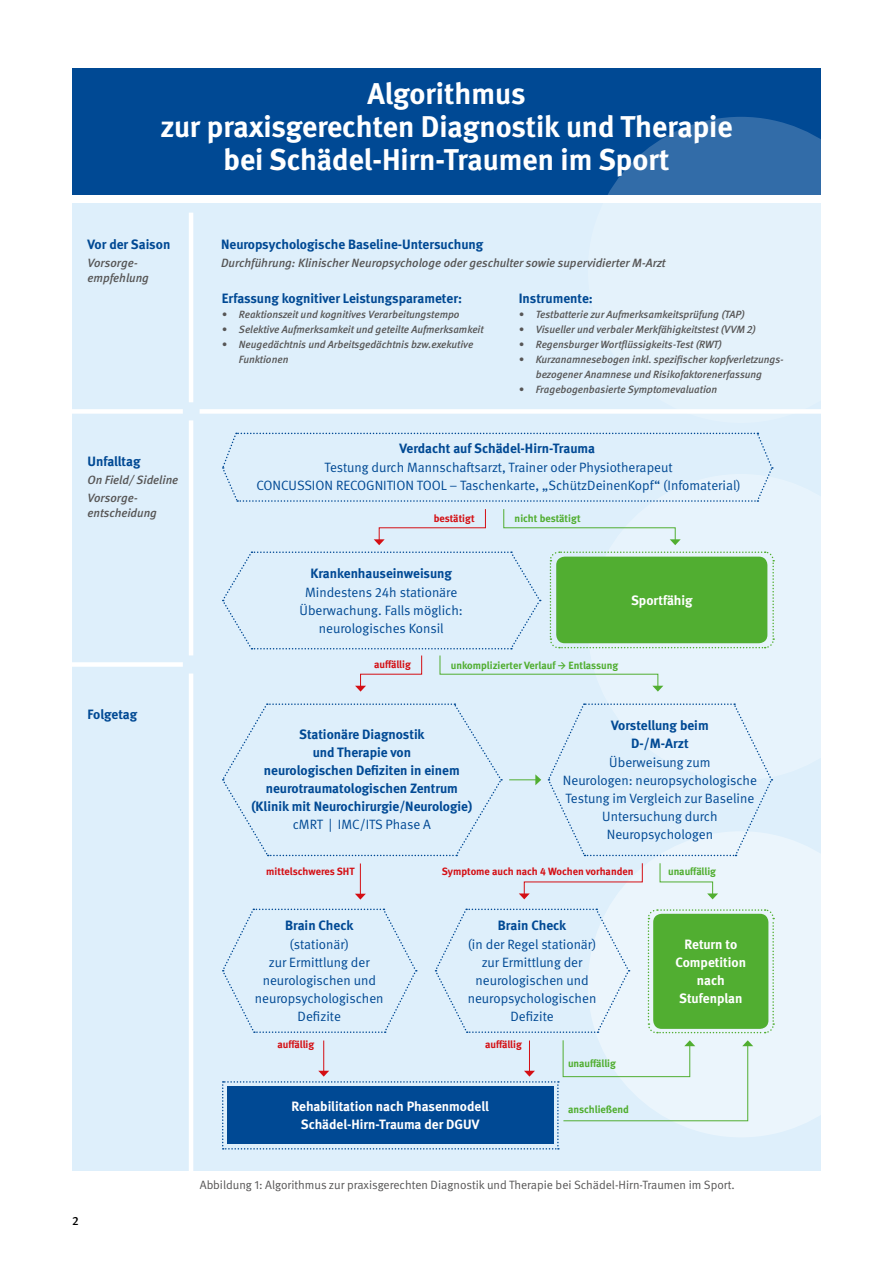
<style>
.page{position:relative;width:893px;height:1263px;background:#fff}
.page>*{position:absolute;margin:0;border:0;box-sizing:border-box;transform-origin:0 0}
.t1{font:700 30px/33px "DGUV Meta";color:#fff;text-align:center}
.t2{font:13.5px/18.1px "DGUV Meta";color:#004994;text-align:center}
.t3{font:700 13.5px/18px "DGUV Meta";color:#004994;text-align:center}
.t4{font:700 13.5px/18px "DGUV Meta";color:#fff;text-align:center}
.t5{font:italic 500 12px/15px "DGUV Meta";color:#575656}
.t6{font:12px "DGUV Meta";color:#575656}
.t7{font:500 12px "DGUV Meta";color:#000}
.t8{font:italic 500 10.5px/15px "DGUV Meta";color:#575656;text-align:center}
.t9{font:700 10.5px "DGUV Meta";color:#d40f14}
.t10{font:700 10.5px "DGUV Meta";color:#51ae31}
.s1{font-family:"Bundes Sans"}
</style>
<div class="page">
<div style="left:72px;top:203px;width:749px;height:968px;background:#deeffb"></div>
<div style="left:72px;top:68px;width:749px;height:126px;background:#004994"></div>
<svg style="left:588px;top:117px;width:233px;height:78px;fill:#326ca8"></svg>
<div style="left:590px;top:835px;width:231px;height:298px;background:#ebf5fc"></div>
<svg style="left:549px;top:551px;width:226px;height:98px;background:#68b851"></svg>
<hr style="left:189px;top:213px;width:4px;height:189px;background:#fff">
<hr style="left:189px;top:420px;width:4px;height:235px;background:#fff">
<hr style="left:189px;top:673px;width:4px;height:538px;background:#fff">
<div style="left:200px;top:409px;width:650px;height:5px;background:#fff"></div>
<div style="left:51px;top:409px;width:132px;height:5px;background:#fff"></div>
<div style="left:51px;top:662px;width:132px;height:5px;background:#fff"></div>
<svg style="left:374px;top:509px;width:112px;height:36px"></svg>
<svg style="left:355px;top:655px;width:67px;height:37px"></svg>
<svg style="left:503px;top:509px;width:178px;height:36px"></svg>
<svg style="left:439px;top:655px;width:224px;height:37px"></svg>
<svg style="left:659px;top:862px;width:59px;height:37px"></svg>
<svg style="left:519px;top:862px;width:124px;height:37px"></svg>
<hr style="left:360px;top:863px;width:1px;height:31px;background:#d40f14">
<svg style="left:355px;top:894px;width:11px;height:5px"></svg>
<svg style="left:509px;top:774px;width:32px;height:11px"></svg>
<svg style="left:222px;top:433px;width:551px;height:69px"></svg>
<svg style="left:222px;top:551px;width:319px;height:98px"></svg>
<svg style="left:222px;top:703px;width:280px;height:153px"></svg>
<svg style="left:222px;top:908px;width:553px;height:241px"></svg>
<svg style="left:547px;top:703px;width:226px;height:153px"></svg>
<h1 class="t1" style="left:160px;top:78px;width:574px">Algorithmus<br>zur praxisgerechten Diagnostik und Therapie bei Schädel-Hirn-Traumen im Sport</h1>
<p class="t3" style="left:88px;top:235px;width:84px">Vor der Saison</p>
<p class="t3" style="left:221px;top:235px;width:264px">Neuropsychologische Baseline-Untersuchung</p>
<p class="t5" style="left:88px;top:255px;width:63px">Vorsorge&shy;empfehlung</p>
<p class="t5" style="left:221px;top:255px;width:446px">Durchführung: Klinischer Neuropsychologe oder geschulter sowie supervidierter M-Arzt</p>
<p class="t3" style="left:222px;top:290px;width:242px">Erfassung kognitiver Leistungsparameter:</p>
<p class="t8" style="left:222px;top:307px;width:239px">• Reaktionszeit und kognitives Verarbeitungstempo</p>
<p class="t8" style="left:222px;top:322px;width:263px">• Selektive Aufmerksamkeit und geteilte Aufmerksamkeit</p>
<p class="t8" style="left:239px;top:337px;width:236px;text-align:left;text-indent:-17px">• Neugedächtnis und Arbeitsgedächtnis bzw.exekutive<br>Funktionen</p>
<p class="t3" style="left:519px;top:290px;width:76px">Instrumente:</p>
<p class="t8" style="left:519px;top:307px;width:228px">• Testbatterie zur Aufmerksamkeitsprüfung (TAP)</p>
<p class="t8" style="left:519px;top:322px;width:239px">• Visueller und verbaler Merkfähigkeitstest (VVM 2)</p>
<p class="t8" style="left:519px;top:337px;width:205px">• Regensburger Wortflüssigkeits-Test (RWT)</p>
<p class="t8" style="left:519px;top:352px;width:267px">• Kurzanamnesebogen inkl. spezifischer kopfverletzungs&shy;bezogener Anamnese und Risikofaktorenerfassung</p>
<p class="t8" style="left:519px;top:382px;width:200px">• Fragebogenbasierte Symptomevaluation</p>
<p class="t3" style="left:400px;top:440px;width:197px">Verdacht auf Schädel-Hirn-Trauma</p>
<p class="t2" style="left:256px;top:459px;width:486px">Testung durch Mannschaftsarzt, Trainer oder Physiotherapeut<br>CONCUSSION RECOGNITION TOOL – Taschenkarte, „SchützDeinenKopf“ (Infomaterial)</p>
<p class="t3" style="left:88px;top:452px;width:54px">Unfalltag</p>
<p class="t5" style="left:88px;top:471px;width:92px;line-height:18px">On Field/ Sideline<br>Vorsorge-</p>
<p class="t5" style="left:88px;top:505px;width:71px">entscheidung</p>
<p class="t10" style="left:515px;top:512px;width:67px">nicht bestätigt</p>
<p class="t9" style="left:434px;top:512px;width:42px">bestätigt</p>
<p class="t3" style="left:88px;top:705px;width:51px">Folgetag</p>
<p class="t3" style="left:310px;top:565px;width:143px">Krankenhauseinweisung</p>
<p class="t2" style="left:300px;top:583px;width:165px">Mindestens 24h stationäre<br>Überwachung. Falls möglich: neurologisches Konsil</p>
<p class="t9" style="left:374px;top:658px;width:38px">auffällig</p>
<p class="t10" style="left:451px;top:659px;width:169px">unkomplizierter Verlauf <span class="s1">→</span> Entlassung</p>
<p class="t4" style="left:631px;top:592px;width:63px">Sportfähig</p>
<p class="t3" style="left:251px;top:725px;width:222px">Stationäre Diagnostik<br>und Therapie von<br>neurologischen Defiziten in einem neurotraumatologischen Zentrum (Klinik mit Neurochirurgie/Neurologie)</p>
<p class="t2" style="left:293px;top:816px;width:140px">cMRT | IMC/ITS Phase A</p>
<p class="t3" style="left:611px;top:717px;width:99px">Vorstellung beim<br>D-/M-Arzt</p>
<p class="t2" style="left:563px;top:754px;width:196px">Überweisung zum<br>Neurologen: neuropsychologische<br>Testung im Vergleich zur Baseline<br>Untersuchung durch<br>Neuropsychologen</p>
<p class="t9" style="left:266px;top:865px;width:90px">mittelschweres SHT</p>
<p class="t9" style="left:442px;top:865px;width:193px">Symptome auch nach 4 Wochen vorhanden</p>
<p class="t10" style="left:668px;top:865px;width:49px">unauffällig</p>
<p class="t3" style="left:285px;top:917px;width:70px">Brain Check</p>
<p class="t2" style="left:255px;top:935px;width:130px">(stationär)<br>zur Ermittlung der neurologischen und neuropsychologischen<br>Defizite</p>
<p class="t3" style="left:498px;top:917px;width:70px">Brain Check</p>
<p class="t2" style="left:468px;top:935px;width:130px">(in der Regel stationär) zur Ermittlung der neurologischen und neuropsychologischen<br>Defizite</p>
<p class="t9" style="left:278px;top:1038px;width:38px">auffällig</p>
<p class="t9" style="left:485px;top:1038px;width:38px">auffällig</p>
<p class="t4" style="left:291px;top:1098px;width:199px">Rehabilitation nach Phasenmodell<br>Schädel-Hirn-Trauma der DGUV</p>
<p class="t10" style="left:568px;top:1057px;width:49px">unauffällig</p>
<p class="t10" style="left:568px;top:1103px;width:62px">anschließend</p>
<p class="t4" style="left:676px;top:936px;width:72px">Return to<br>Competition nach<br>Stufenplan</p>
<p class="t7" style="left:72px;top:1213px;width:8px">2</p>
<p class="t6" style="left:200px;top:1177px;width:536px">Abbildung 1: Algorithmus zur praxisgerechten Diagnostik und Therapie bei Schädel-Hirn-Traumen im Sport.</p>
</div>
